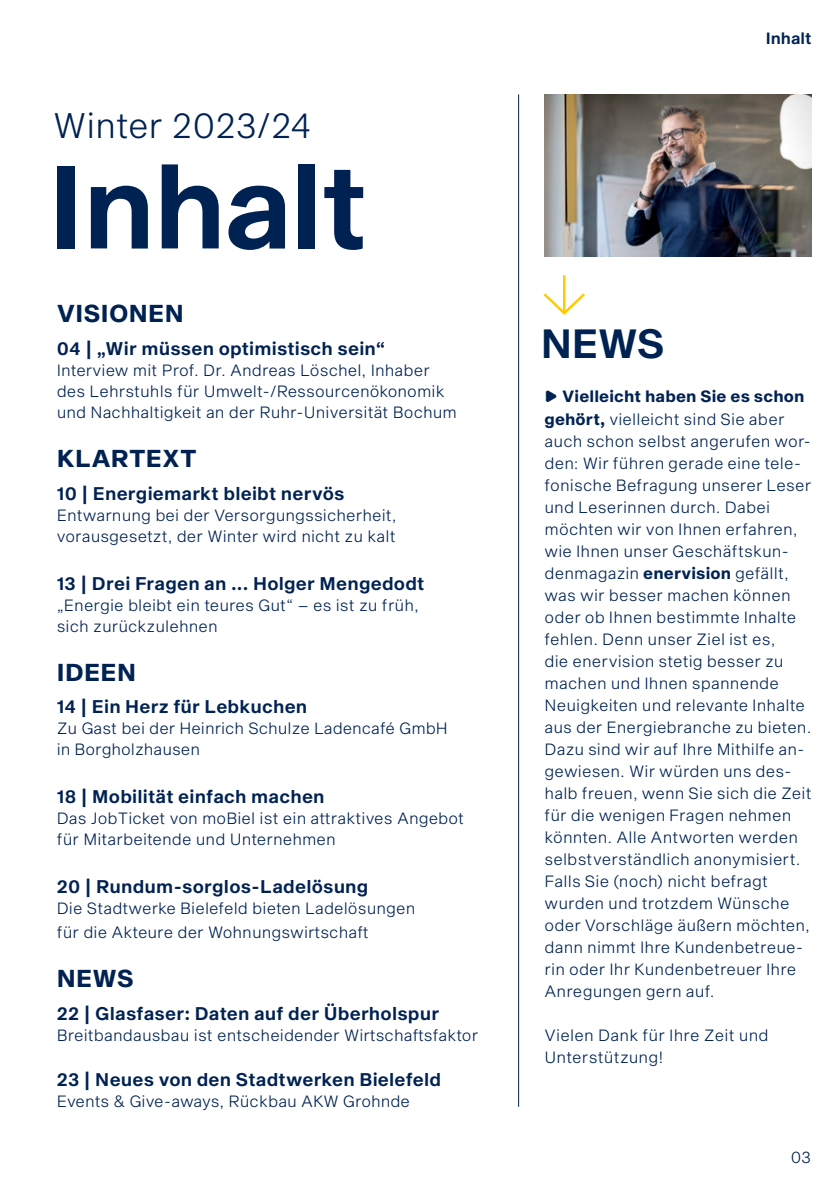
<style>
.page{position:relative;width:840px;height:1191px;background:#fff}
.page>*{position:absolute;margin:0;border:0;box-sizing:border-box;transform-origin:0 0}
.t1{font:116px "S Sequel Semi";letter-spacing:-.02em;color:#002252}
.t2{font:40px "S Sequel Semi";color:#002252}
.t3{font:300 34.8px "S Sequel";color:#002252}
.t4{font:700 24px "S Sequel";letter-spacing:.015em;color:#002252}
.t5{font:18px "S Sequel Semi";letter-spacing:.01em;color:#002252}
.Infokasten_News_S3{font:300 16px/22px "S Sequel";letter-spacing:.005em;color:#002252}
.t6{font:16px "S Sequel Semi";color:#002252}
.s1{font-weight:700}
</style>
<div class="page">
<hr style="left:518px;top:94px;width:1px;height:1012px;background:#002252">
<svg style="left:543px;top:275px;width:41px;height:40px"></svg>
<img style="left:544px;top:94px;width:267px;height:163px">
<p class="t3" style="left:53px;top:101px;width:260px">Winter 2023/24</p>
<p class="t1" style="left:48px;top:124px;width:321px">Inhalt</p>
<p class="t4" style="left:57px;top:297px;width:128px">VISIONEN</p>
<p class="t5" style="left:57px;top:336px;width:330px">04 | „Wir müssen optimistisch sein“</p>
<p class="Infokasten_News_S3" style="left:57px;top:360px;width:401px;line-height:21px">Interview mit Prof. Dr. Andreas Löschel, Inhaber des Lehrstuhls für Umwelt-/Ressourcenökonomik und Nachhaltigkeit an der Ruhr-Universität Bochum</p>
<p class="t4" style="left:57px;top:441px;width:141px">KLARTEXT</p>
<p class="t5" style="left:57px;top:480px;width:289px">10 | Energiemarkt bleibt nervös</p>
<p class="Infokasten_News_S3" style="left:57px;top:505px;width:341px;line-height:21px">Entwarnung bei der Versorgungssicherheit, vorausgesetzt, der Winter wird nicht zu kalt</p>
<p class="t5" style="left:57px;top:570px;width:369px">13 | Drei Fragen an ... Holger Mengedodt</p>
<p class="Infokasten_News_S3" style="left:57px;top:595px;width:363px;line-height:21px">„Energie bleibt ein teures Gut“ – es ist zu früh, sich zurückzulehnen</p>
<p class="t4" style="left:57px;top:655px;width:81px">IDEEN</p>
<p class="t5" style="left:57px;top:694px;width:252px">14 | Ein Herz für Lebkuchen</p>
<p class="Infokasten_News_S3" style="left:57px;top:718px;width:392px;line-height:21px">Zu Gast bei der Heinrich Schulze Ladencafé GmbH in Borgholzhausen</p>
<p class="t5" style="left:57px;top:784px;width:269px">18 | Mobilität einfach machen</p>
<p class="Infokasten_News_S3" style="left:57px;top:808px;width:408px;line-height:21px">Das JobTicket von moBiel ist ein attraktives Angebot für Mitarbeitende und Unternehmen</p>
<p class="t5" style="left:57px;top:874px;width:313px">20 | Rundum-sorglos-Ladelösung</p>
<p class="Infokasten_News_S3" style="left:57px;top:897px;width:360px;line-height:24px">Die Stadtwerke Bielefeld bieten Ladelösungen für die Akteure der Wohnungswirtschaft</p>
<p class="t4" style="left:57px;top:961px;width:78px">NEWS</p>
<p class="t5" style="left:57px;top:1000px;width:384px">22 | Glasfaser: Daten auf der Überholspur</p>
<p class="Infokasten_News_S3" style="left:57px;top:1024px;width:422px">Breitbandausbau ist entscheidender Wirtschaftsfaktor</p>
<p class="t5" style="left:57px;top:1066px;width:385px">23 | Neues von den Stadtwerken Bielefeld</p>
<p class="Infokasten_News_S3" style="left:57px;top:1090px;width:354px">Events &amp; Give-aways, Rückbau AKW Grohnde</p>
<p class="t6" style="left:765px;top:27px;width:47px">Inhalt</p>
<p class="t2" style="left:540px;top:316px;width:126px">NEWS</p>
<p class="Infokasten_News_S3" style="left:544px;top:386px;width:268px;text-indent:17px"><span class="s1">Vielleicht haben Sie es schon gehört,</span> vielleicht sind Sie aber auch schon selbst angerufen wor&shy;den: Wir führen gerade eine tele&shy;fonische Befragung unserer Leser und Leserinnen durch. Dabei möchten wir von Ihnen erfahren, wie Ihnen unser Geschäftskun&shy;denmagazin <span class="s1">enervision</span> gefällt, was wir besser machen können oder ob Ihnen bestimmte Inhalte fehlen. Denn unser Ziel ist es,<br>die enervision stetig besser zu machen und Ihnen spannende<br>Neuigkeiten und relevante Inhalte aus der Energiebranche zu bieten.<br>Dazu sind wir auf Ihre Mithilfe an&shy;gewiesen. Wir würden uns des&shy;halb freuen, wenn Sie sich die Zeit für die wenigen Fragen nehmen könnten. Alle Antworten werden selbstverständlich anonymisiert.<br>Falls Sie (noch) nicht befragt wurden und trotzdem Wünsche oder Vorschläge äußern möchten, dann nimmt Ihre Kundenbetreue&shy;rin oder Ihr Kundenbetreuer Ihre<br>Anregungen gern auf.</p>
<p class="Infokasten_News_S3" style="left:544px;top:1024px;width:225px">Vielen Dank für Ihre Zeit und<br>Unterstützung!</p>
<p class="Infokasten_News_S3" style="left:790px;top:1146px;width:22px">03</p>
</div>
